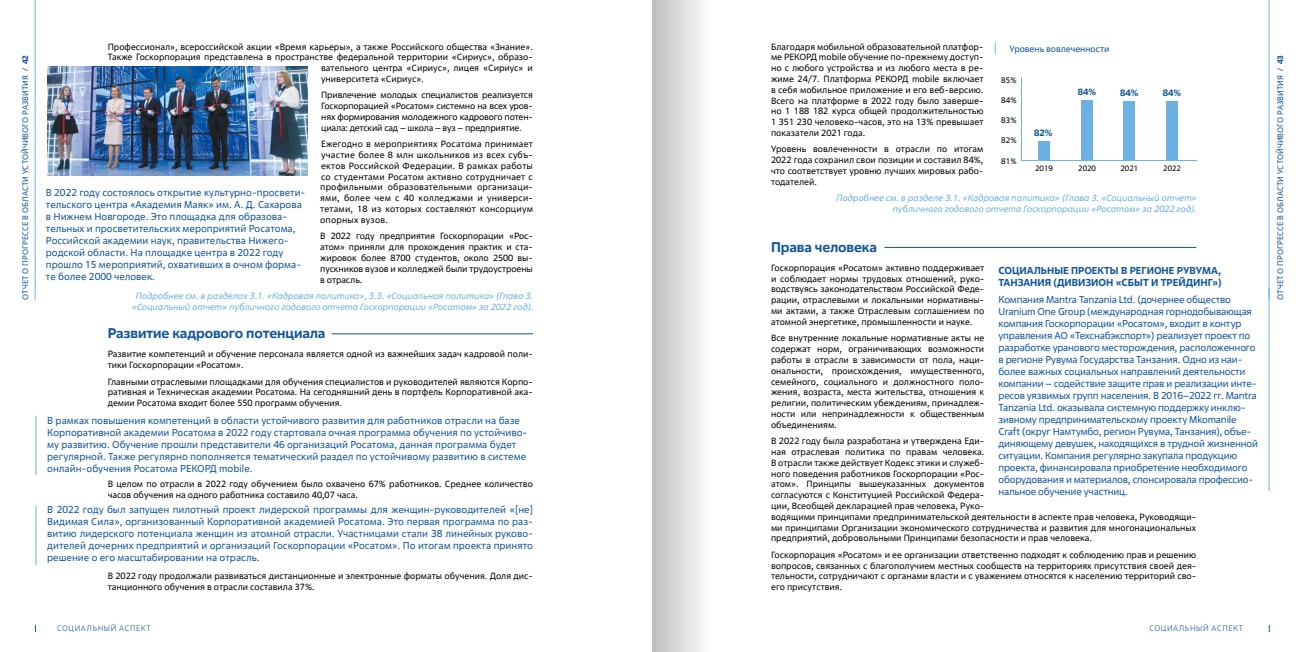
<style>
.page{position:relative;width:1304px;height:652px;background:#fff}
.page>*{position:absolute;margin:0;border:0;box-sizing:border-box;transform-origin:0 0}
.t1{font:700 14px "Rosatom";letter-spacing:-.01em;color:#11559b}
.t2{font:10px/12px "Rosatom";letter-spacing:-.015em;color:#11559b}
.t3{font:700 10px/12px "Rosatom";color:#11559b}
.t4{font:9px/10.8px "Rosatom";color:#000;text-align:justify}
.t5{font:italic 9px/10.8px "Rosatom";color:#6bb1e2;text-align:center}
.t6{font:9px "Rosatom";letter-spacing:-.01em;color:#11559b}
.t7{font:700 9px "Rosatom";color:#11559b}
.t8{font:8px "Rosatom";letter-spacing:.01em;color:#11559b}
.t9{font:300 8px "Rosatom";letter-spacing:.07em;color:#11559b}
.t10{font:8px "Rosatom";color:#000}
.t11{font:700 8px "Rosatom";color:#11559b}
.t12{font:7.8px "Rosatom";color:#000}
.s1{font-weight:700;font-size:6px}
</style>
<div class="page">
<hr style="left:35px;top:0;width:1px;height:300px;background:#6bb1e2">
<hr style="left:1269px;top:0;width:1px;height:300px;background:#6bb1e2">
<hr style="left:332px;top:334px;width:201px;height:1px;background:#11559b">
<hr style="left:884px;top:247px;width:312px;height:1px;background:#11559b">
<hr style="left:35px;top:416px;width:1px;height:59px;background:#6bb1e2">
<hr style="left:35px;top:505px;width:1px;height:60px;background:#6bb1e2">
<div style="left:1038px;top:141px;width:12px;height:20px;background:#6bb1e2"></div>
<div style="left:1081px;top:100px;width:12px;height:61px;background:#6bb1e2"></div>
<div style="left:1124px;top:101px;width:11px;height:60px;background:#6bb1e2"></div>
<div style="left:1166px;top:101px;width:12px;height:60px;background:#6bb1e2"></div>
<hr style="left:1021px;top:77px;width:1px;height:83px;background:#6bb1e2">
<hr style="left:1021px;top:160px;width:176px;height:1px;background:#6bb1e2">
<hr style="left:1269px;top:288px;width:1px;height:203px;background:#6bb1e2">
<img style="left:47px;top:67px;width:260px;height:109px">
<div style="left:652px;top:0;width:67px;height:652px;background:linear-gradient(to right,#bebebe,#fff)"></div>
<p class="t4" style="left:108px;top:41px;width:427px">Профессионал», всероссийской акции «Время карьеры», а также Российского общества «Знание».</p>
<p class="t4" style="left:108px;top:52px;width:427px">Также Госкорпорация представлена в пространстве федеральной территории «Сириус», образо-</p>
<p class="t4" style="left:321px;top:62px;width:213px">вательного центра «Сириус», лицея «Сириус» и</p>
<p class="t4" style="left:321px;top:73px;width:104px">университета «Сириус».</p>
<p class="t4" style="left:321px;top:90px;width:213px">Привлечение молодых специалистов реализуется Госкорпорацией «Росатом» системно на всех уров&shy;нях формирования молодежного кадрового потен&shy;циала: детский сад – школа – вуз – предприятие.</p>
<p class="t4" style="left:320px;top:139px;width:214px">Ежегодно в мероприятиях Росатома принимает участие более 8 млн школьников из всех субъ&shy;ектов Российской Федерации. В рамках работы со студентами Росатом активно сотрудничает с профильными образовательными организаци&shy;ями, более чем с 40 колледжами и универси&shy;тетами, 18 из которых составляют консорциум опорных вузов.</p>
<p class="t4" style="left:320px;top:231px;width:214px;text-align:left">В 2022 году предприятия Госкорпорации «Рос&shy;атом» приняли для прохождения практик и ста&shy;жировок более 8700 студентов, около 2500 вы&shy;пускников вузов и колледжей были трудоустроены в отрасль.</p>
<p class="t5" style="left:131px;top:290px;width:403px">Подробнее см. в разделах 3.1. «Кадровая политика», 3.3. «Социальная политика» (Глава 3. «Социальный отчет» публичного годового отчета Госкорпорации «Росатом» за 2022 год).</p>
<h1 class="t1" style="left:108px;top:324px;width:219px">Развитие кадрового потенциала</h1>
<p class="t4" style="left:108px;top:349px;width:427px">Развитие компетенций и обучение персонала является одной из важнейших задач кадровой поли&shy;тики Госкорпорации «Росатом».</p>
<p class="t4" style="left:108px;top:376px;width:427px">Главными отраслевыми площадками для обучения специалистов и руководителей являются Корпо&shy;ративная и Техническая академии Росатома. На сегодняшний день в портфель Корпоративной ака&shy;демии Росатома входит более 550 программ обучения.</p>
<p class="t4" style="left:771px;top:41px;width:214px">Благодаря мобильной образовательной платфор&shy;ме РЕКОРД mobile обучение по-прежнему доступ&shy;но с любого устройства и из любого места в ре&shy;жиме 24/7. Платформа РЕКОРД mobile включает в себя мобильное приложение и его веб-версию.<br>Всего на платформе в 2022 году было заверше&shy;но 1 188 182 курса общей продолжительностью 1 351 230 человеко-часов, это на 13% превышает показатели 2021 года.</p>
<p class="t4" style="left:771px;top:144px;width:214px">Уровень вовлеченности в отрасли по итогам 2022 года сохранил свои позиции и составил 84%, что соответствует уровню лучших мировых рабо&shy;тодателей.</p>
<p class="t5" style="left:836px;top:193px;width:362px;text-align:right">Подробнее см. в разделе 3.1. «Кадровая политика» (Глава 3. «Социальный отчет» публичного годового отчета Госкорпорации «Росатом» за 2022 год).</p>
<h1 class="t1" style="left:771px;top:238px;width:107px">Права человека</h1>
<p class="t4" style="left:771px;top:262px;width:215px">Госкорпорация «Росатом» активно поддерживает и соблюдает нормы трудовых отношений, руко&shy;водствуясь законодательством Российской Феде&shy;рации, отраслевыми и локальными нормативны&shy;ми актами, а также Отраслевым соглашением по атомной энергетике, промышленности и науке.</p>
<p class="t4" style="left:771px;top:333px;width:215px">Все внутренние локальные нормативные акты не содержат норм, ограничивающих возможности работы в отрасли в зависимости от пола, наци&shy;ональности, происхождения, имущественного, семейного, социального и должностного поло&shy;жения, возраста, места жительства, отношения к религии, политическим убеждениям, принадлеж&shy;ности или непринадлежности к общественным объединениям.</p>
<p class="t4" style="left:771px;top:436px;width:427px;text-align:left">В 2022 году была разработана и утверждена Еди-<br>ная отраслевая политика по правам человека.<br>В отрасли также действует Кодекс этики и служеб-<br>ного поведения работников Госкорпорации «Рос-<br>атом». Принципы вышеуказанных документов<br>согласуются с Конституцией Российской Федера-<br>ции, Всеобщей декларацией прав человека, Руко-<br>водящими принципами предпринимательской деятельности в аспекте прав человека, Руководящи&shy;ми принципами Организации экономического сотрудничества и развития для многонациональных предприятий, добровольными Принципами безопасности и прав человека.</p>
<p class="t4" style="left:771px;top:549px;width:427px">Госкорпорация «Росатом» и ее организации ответственно подходят к соблюдению прав и решению вопросов, связанных с благополучием местных сообществ на территориях присутствия своей дея&shy;тельности, сотрудничают с органами власти и с уважением относятся к населению территорий сво&shy;его присутствия.</p>
<p class="t6" style="left:1010px;top:43px;width:101px">Уровень вовлеченности</p>
<p class="t11" style="left:20px;top:64px;width:11px;rotate:-90deg">42</p>
<p class="t11" style="left:1275px;top:64px;width:11px;rotate:-90deg">43</p>
<p class="t8" style="left:20px;top:300px;width:233px;rotate:-90deg">ОТЧЕТ О ПРОГРЕССЕ В ОБЛАСТИ УСТОЙЧИВОГО РАЗВИТИЯ <span class="s1">/</span></p>
<p class="t8" style="left:1275px;top:300px;width:233px;rotate:-90deg">ОТЧЕТ О ПРОГРЕССЕ В ОБЛАСТИ УСТОЙЧИВОГО РАЗВИТИЯ <span class="s1">/</span></p>
<p class="t10" style="left:1001px;top:76px;width:17px">85%</p>
<p class="t10" style="left:1001px;top:95px;width:17px">84%</p>
<p class="t10" style="left:1001px;top:115px;width:17px">83%</p>
<p class="t10" style="left:1001px;top:135px;width:17px">82%</p>
<p class="t10" style="left:1001px;top:156px;width:17px">81%</p>
<p class="t7" style="left:1078px;top:86px;width:20px">84%</p>
<p class="t7" style="left:1120px;top:87px;width:20px">84%</p>
<p class="t7" style="left:1163px;top:87px;width:20px">84%</p>
<p class="t7" style="left:1034px;top:127px;width:20px">82%</p>
<p class="t12" style="left:1035px;top:163px;width:19px">2019</p>
<p class="t12" style="left:1078px;top:163px;width:19px">2020</p>
<p class="t12" style="left:1120px;top:163px;width:19px">2021</p>
<p class="t12" style="left:1163px;top:163px;width:19px">2022</p>
<p class="t2" style="left:46px;top:186px;width:261px">В 2022 году состоялось открытие культурно-просвети&shy;тельского центра «Академия Маяк» им. А. Д. Сахарова в Нижнем Новгороде. Это площадка для образова&shy;тельных и просветительских мероприятий Росатома, Российской академии наук, правительства Нижего&shy;родской области. На площадке центра в 2022 году прошло 15 мероприятий, охвативших в очном форма&shy;те более 2000 человек.</p>
<p class="t3" style="left:998px;top:264px;width:225px">СОЦИАЛЬНЫЕ ПРОЕКТЫ В РЕГИОНЕ РУВУМА,<br>ТАНЗАНИЯ (ДИВИЗИОН «СБЫТ И ТРЕЙДИНГ»)</p>
<p class="t2" style="left:998px;top:294px;width:261px">Компания Mantra Tanzania Ltd. (дочернее общество Uranium One Group (международная горнодобывающая компания Госкорпорации «Росатом», входит в контур управления АО «Техснабэкспорт») реализует проект по разработке уранового месторождения, расположенного в регионе Рувума Государства Танзания. Одно из наи&shy;более важных социальных направлений деятельности компании – содействие защите прав и реализации инте&shy;ресов уязвимых групп населения. В 2016–2022 гг. Mantra Tanzania Ltd. оказывала системную поддержку инклю&shy;зивному предпринимательскому проекту Mkomanile Craft (округ Намтумбо, регион Рувума, Танзания), объе&shy;диняющему девушек, находящихся в трудной жизненной ситуации. Компания регулярно закупала продукцию проекта, финансировала приобретение необходимого оборудования и материалов, спонсировала профессио&shy;нальное обучение участниц.</p>
<p class="t2" style="left:47px;top:414px;width:482px">В рамках повышения компетенций в области устойчивого развития для работников отрасли на базе Корпоративной академии Росатома в 2022 году стартовала очная программа обучения по устойчиво&shy;му развитию. Обучение прошли представители 46 организаций Росатома, данная программа будет регулярной. Также регулярно пополняется тематический раздел по устойчивому развитию в системе онлайн-обучения Росатома РЕКОРД mobile.</p>
<p class="t2" style="left:47px;top:504px;width:487px;text-align:justify">В 2022 году был запущен пилотный проект лидерской программы для женщин-руководителей «[не] Видимая Сила», организованный Корпоративной академией Росатома. Это первая программа по раз&shy;витию лидерского потенциала женщин из атомной отрасли. Участницами стали 38 линейных руково&shy;дителей дочерних предприятий и организаций Госкорпорации «Росатом». По итогам проекта принято решение о его масштабировании на отрасль.</p>
<p class="t4" style="left:108px;top:479px;width:427px">В целом по отрасли в 2022 году обучением было охвачено 67% работников. Среднее количество часов обучения на одного работника составило 40,07 часа.</p>
<p class="t4" style="left:108px;top:571px;width:427px">В 2022 году продолжали развиваться дистанционные и электронные форматы обучения. Доля дис&shy;танционного обучения в отрасли составила 37%.</p>
<p class="t9" style="left:57px;top:623px;width:95px">СОЦИАЛЬНЫЙ АСПЕКТ</p>
<p class="t9" style="left:1149px;top:623px;width:95px">СОЦИАЛЬНЫЙ АСПЕКТ</p>
</div>
